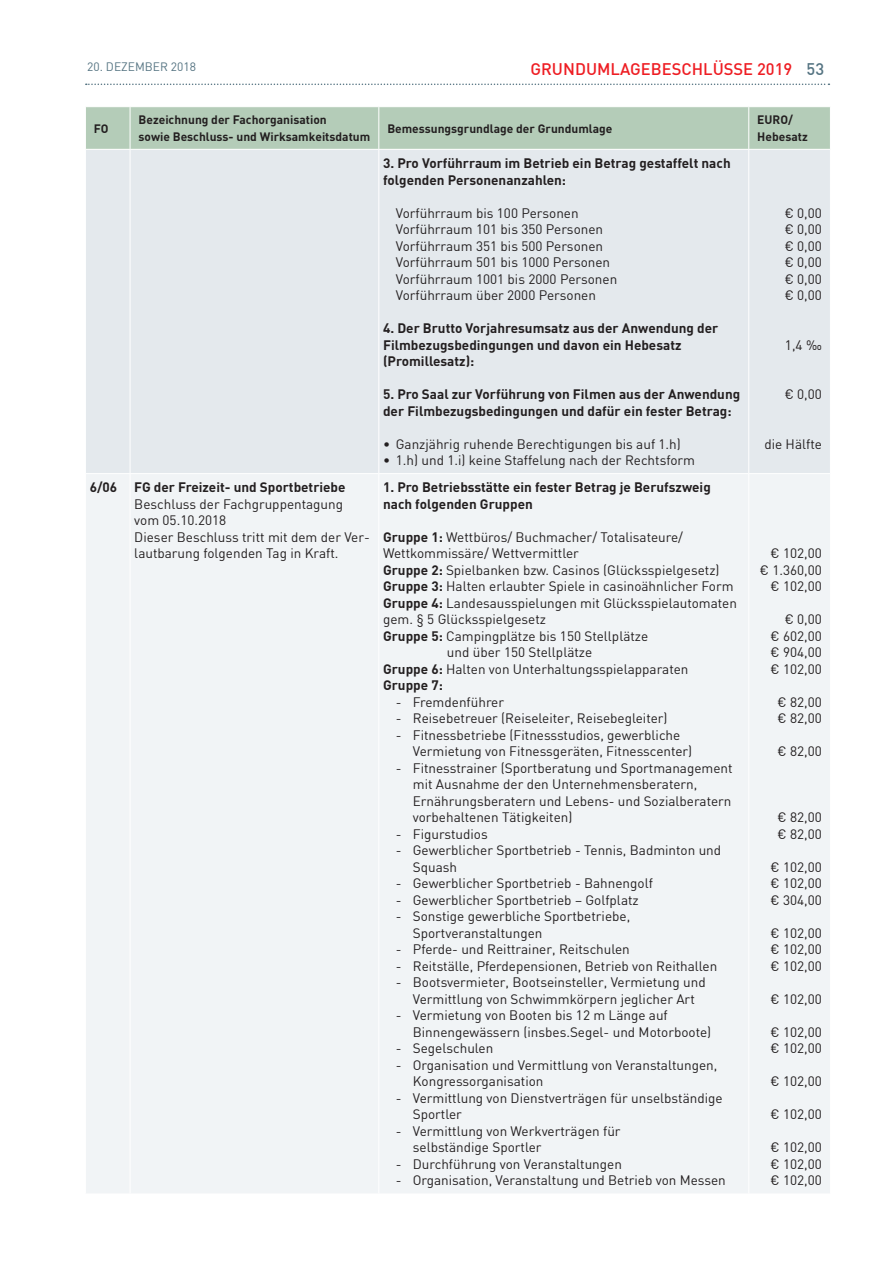
<style>
.page{position:relative;width:893px;height:1263px;background:#fff}
.page>*{position:absolute;margin:0;border:0;box-sizing:border-box;transform-origin:0 0}
.t1{font:500 16.5px "DIN";color:#ee1d23}
.TB_-_Absatz{font:13.5px/16.5px "DIN";color:#231f20}
.TB_-_Inhalt{font:13.5px/16.5px "DIN";color:#231f20}
.TB_-_Inhalt-2{font:700 13.5px/16.5px "DIN";color:#231f20}
.TB_-_Inhalt_rechtsbü{font:13.5px "DIN";color:#231f20}
.Tabelle_-_Kopfzeile{font:700 12px/16.5px "DIN";color:#231f20}
.t2{font:12px "DIN";color:#557482}
.s1{color:#557482}
.s2{font-weight:700}
</style>
<div class="page">
<svg style="left:86px;top:84px;width:743px;height:1px"></svg>
<div style="left:86px;top:107px;width:744px;height:42px;background:#b4ccb8"></div>
<div style="left:86px;top:150px;width:744px;height:323px;background:#e4e9ed"></div>
<div style="left:86px;top:474px;width:744px;height:719px;background:#f1f4f6"></div>
<hr style="left:130px;top:107px;width:1px;height:42px;background:#fff">
<hr style="left:378px;top:107px;width:1px;height:42px;background:#fff">
<hr style="left:748px;top:107px;width:1px;height:42px;background:#fff">
<hr style="left:130px;top:150px;width:1px;height:323px;background:#fff">
<hr style="left:378px;top:150px;width:1px;height:323px;background:#fff">
<hr style="left:748px;top:150px;width:1px;height:323px;background:#fff">
<hr style="left:130px;top:474px;width:1px;height:719px;background:#fff">
<hr style="left:378px;top:474px;width:1px;height:719px;background:#fff">
<hr style="left:748px;top:474px;width:1px;height:719px;background:#fff">
<p class="t2" style="left:87px;top:59px;width:110px">20. DEZEMBER 2018</p>
<p class="t1" style="left:530px;top:58px;width:295px">GRUNDUMLAGEBESCHLÜSSE 2019 <span class="s1">53</span></p>
<p class="Tabelle_-_Kopfzeile" style="left:94px;top:119px;width:16px">FO</p>
<p class="Tabelle_-_Kopfzeile" style="left:139px;top:111px;width:233px">Bezeichnung der Fachorganisation<br>sowie Beschluss- und Wirksamkeitsdatum</p>
<p class="Tabelle_-_Kopfzeile" style="left:387px;top:119px;width:227px">Bemessungsgrundlage der Grundumlage</p>
<p class="Tabelle_-_Kopfzeile" style="left:757px;top:111px;width:52px">EURO/<br>Hebesatz</p>
<p class="TB_-_Inhalt-2" style="left:383px;top:154px;width:349px">3. Pro Vorführraum im Betrieb ein Betrag gestaffelt nach folgenden Personenanzahlen:</p>
<p class="TB_-_Absatz" style="left:396px;top:204px;width:223px">Vorführraum bis 100 Personen<br>Vorführraum 101 bis 350 Personen<br>Vorführraum 351 bis 500 Personen<br>Vorführraum 501 bis 1000 Personen<br>Vorführraum 1001 bis 2000 Personen<br>Vorführraum über 2000 Personen</p>
<p class="TB_-_Inhalt-2" style="left:383px;top:319px;width:337px">4. Der Brutto Vorjahresumsatz aus der Anwendung der<br>Filmbezugsbedingungen und davon ein Hebesatz (Promillesatz):</p>
<p class="TB_-_Inhalt-2" style="left:383px;top:385px;width:359px">5. Pro Saal zur Vorführung von Filmen aus der Anwendung der Filmbezugsbedingungen und dafür ein fester Betrag:</p>
<p class="TB_-_Absatz" style="left:383px;top:435px;width:299px">• Ganzjährig ruhende Berechtigungen bis auf 1.h)</p>
<p class="TB_-_Absatz" style="left:383px;top:452px;width:313px">• 1.h) und 1.i) keine Staffelung nach der Rechtsform</p>
<p class="TB_-_Inhalt_rechtsbü" style="left:785px;top:204px;width:39px">€ 0,00</p>
<p class="TB_-_Inhalt_rechtsbü" style="left:785px;top:221px;width:39px">€ 0,00</p>
<p class="TB_-_Inhalt_rechtsbü" style="left:785px;top:237px;width:39px">€ 0,00</p>
<p class="TB_-_Inhalt_rechtsbü" style="left:785px;top:254px;width:39px">€ 0,00</p>
<p class="TB_-_Inhalt_rechtsbü" style="left:785px;top:270px;width:39px">€ 0,00</p>
<p class="TB_-_Inhalt_rechtsbü" style="left:785px;top:287px;width:39px">€ 0,00</p>
<p class="TB_-_Inhalt_rechtsbü" style="left:785px;top:336px;width:38px">1,4 ‰</p>
<p class="TB_-_Inhalt_rechtsbü" style="left:785px;top:386px;width:39px">€ 0,00</p>
<p class="TB_-_Inhalt_rechtsbü" style="left:764px;top:435px;width:59px">die Hälfte</p>
<p class="TB_-_Inhalt-2" style="left:90px;top:479px;width:29px">6/06</p>
<p class="TB_-_Inhalt-2" style="left:134px;top:479px;width:213px">FG der Freizeit- und Sportbetriebe</p>
<p class="TB_-_Inhalt" style="left:134px;top:495px;width:210px">Beschluss der Fachgruppentagung</p>
<p class="TB_-_Inhalt" style="left:134px;top:512px;width:93px">vom 05.10.2018</p>
<p class="TB_-_Inhalt" style="left:134px;top:528px;width:237px">Dieser Beschluss tritt mit dem der Ver&shy;lautbarung folgenden Tag in Kraft.</p>
<p class="TB_-_Inhalt-2" style="left:383px;top:479px;width:329px">1. Pro Betriebsstätte ein fester Betrag je Berufszweig nach folgenden Gruppen</p>
<p class="TB_-_Inhalt" style="left:383px;top:528px;width:301px"><span class="s2">Gruppe 1:</span> Wettbüros/ Buchmacher/ Totalisateure/<br>Wettkommissäre/ Wettvermittler</p>
<p class="TB_-_Inhalt" style="left:383px;top:561px;width:338px"><span class="s2">Gruppe 2:</span> Spielbanken bzw. Casinos (Glücksspielgesetz)</p>
<p class="TB_-_Inhalt" style="left:383px;top:578px;width:352px"><span class="s2">Gruppe 3:</span> Halten erlaubter Spiele in casinoähnlicher Form</p>
<p class="TB_-_Inhalt" style="left:383px;top:594px;width:355px"><span class="s2">Gruppe 4:</span> Landesausspielungen mit Glücksspielautomaten gem. § 5 Glücksspielgesetz</p>
<p class="TB_-_Inhalt" style="left:383px;top:627px;width:267px"><span class="s2">Gruppe 5:</span> Campingplätze bis 150 Stellplätze</p>
<p class="TB_-_Inhalt" style="left:447px;top:644px;width:147px">und über 150 Stellplätze</p>
<p class="TB_-_Inhalt" style="left:383px;top:660px;width:307px"><span class="s2">Gruppe 6:</span> Halten von Unterhaltungsspielapparaten</p>
<p class="TB_-_Inhalt-2" style="left:383px;top:677px;width:61px">Gruppe 7:</p>
<p class="TB_-_Absatz" style="left:396px;top:693px;width:110px">- Fremdenführer</p>
<p class="TB_-_Absatz" style="left:396px;top:710px;width:273px">- Reisebetreuer (Reiseleiter, Reisebegleiter)</p>
<p class="TB_-_Absatz" style="left:413px;top:726px;width:281px;text-indent:-17px">- Fitnessbetriebe (Fitnessstudios, gewerbliche<br>Vermietung von Fitnessgeräten, Fitnesscenter)</p>
<p class="TB_-_Absatz" style="left:413px;top:759px;width:321px;text-indent:-17px">- Fitnesstrainer (Sportberatung und Sportmanagement mit Ausnahme der den Unternehmensberatern, Ernährungsberatern und Lebens- und Sozialberatern vorbehaltenen Tätigkeiten)</p>
<p class="TB_-_Absatz" style="left:396px;top:825px;width:93px">- Figurstudios</p>
<p class="TB_-_Absatz" style="left:413px;top:842px;width:310px;text-indent:-17px">- Gewerblicher Sportbetrieb - Tennis, Badminton und<br>Squash</p>
<p class="TB_-_Absatz" style="left:396px;top:875px;width:259px">- Gewerblicher Sportbetrieb - Bahnengolf</p>
<p class="TB_-_Absatz" style="left:396px;top:891px;width:244px">- Gewerblicher Sportbetrieb – Golfplatz</p>
<p class="TB_-_Absatz" style="left:413px;top:908px;width:219px;text-indent:-17px">- Sonstige gewerbliche Sportbetriebe,<br>Sportveranstaltungen</p>
<p class="TB_-_Absatz" style="left:396px;top:941px;width:236px">- Pferde- und Reittrainer, Reitschulen</p>
<p class="TB_-_Absatz" style="left:396px;top:957px;width:323px">- Reitställe, Pferdepensionen, Betrieb von Reithallen</p>
<p class="TB_-_Absatz" style="left:396px;top:974px;width:311px;text-align:center">- Bootsvermieter, Bootseinsteller, Vermietung und<br>Vermittlung von Schwimmkörpern jeglicher Art</p>
<p class="TB_-_Absatz" style="left:413px;top:1007px;width:300px;text-indent:-17px">- Vermietung von Booten bis 12 m Länge auf<br>Binnengewässern (insbes.Segel- und Motorboote)</p>
<p class="TB_-_Absatz" style="left:396px;top:1040px;width:99px">- Segelschulen</p>
<p class="TB_-_Absatz" style="left:413px;top:1056px;width:306px;text-indent:-17px">- Organisation und Vermittlung von Veranstaltungen,<br>Kongressorganisation</p>
<p class="TB_-_Absatz" style="left:413px;top:1089px;width:311px;text-indent:-17px">- Vermittlung von Dienstverträgen für unselbständige<br>Sportler</p>
<p class="TB_-_Absatz" style="left:413px;top:1122px;width:209px;text-indent:-17px">- Vermittlung von Werkverträgen für selbständige Sportler</p>
<p class="TB_-_Absatz" style="left:396px;top:1155px;width:228px">- Durchführung von Veranstaltungen</p>
<p class="TB_-_Absatz" style="left:396px;top:1172px;width:332px">- Organisation, Veranstaltung und Betrieb von Messen</p>
<p class="TB_-_Inhalt_rechtsbü" style="left:771px;top:545px;width:53px">€ 102,00</p>
<p class="TB_-_Inhalt_rechtsbü" style="left:760px;top:562px;width:64px">€ 1.360,00</p>
<p class="TB_-_Inhalt_rechtsbü" style="left:771px;top:578px;width:53px">€ 102,00</p>
<p class="TB_-_Inhalt_rechtsbü" style="left:785px;top:611px;width:39px">€ 0,00</p>
<p class="TB_-_Inhalt_rechtsbü" style="left:771px;top:628px;width:53px">€ 602,00</p>
<p class="TB_-_Inhalt_rechtsbü" style="left:771px;top:644px;width:53px">€ 904,00</p>
<p class="TB_-_Inhalt_rechtsbü" style="left:771px;top:661px;width:53px">€ 102,00</p>
<p class="TB_-_Inhalt_rechtsbü" style="left:778px;top:694px;width:46px">€ 82,00</p>
<p class="TB_-_Inhalt_rechtsbü" style="left:778px;top:710px;width:46px">€ 82,00</p>
<p class="TB_-_Inhalt_rechtsbü" style="left:778px;top:743px;width:46px">€ 82,00</p>
<p class="TB_-_Inhalt_rechtsbü" style="left:778px;top:809px;width:46px">€ 82,00</p>
<p class="TB_-_Inhalt_rechtsbü" style="left:778px;top:826px;width:46px">€ 82,00</p>
<p class="TB_-_Inhalt_rechtsbü" style="left:771px;top:859px;width:53px">€ 102,00</p>
<p class="TB_-_Inhalt_rechtsbü" style="left:771px;top:875px;width:53px">€ 102,00</p>
<p class="TB_-_Inhalt_rechtsbü" style="left:771px;top:892px;width:53px">€ 304,00</p>
<p class="TB_-_Inhalt_rechtsbü" style="left:771px;top:925px;width:53px">€ 102,00</p>
<p class="TB_-_Inhalt_rechtsbü" style="left:771px;top:941px;width:53px">€ 102,00</p>
<p class="TB_-_Inhalt_rechtsbü" style="left:771px;top:958px;width:53px">€ 102,00</p>
<p class="TB_-_Inhalt_rechtsbü" style="left:771px;top:991px;width:53px">€ 102,00</p>
<p class="TB_-_Inhalt_rechtsbü" style="left:771px;top:1024px;width:53px">€ 102,00</p>
<p class="TB_-_Inhalt_rechtsbü" style="left:771px;top:1040px;width:53px">€ 102,00</p>
<p class="TB_-_Inhalt_rechtsbü" style="left:771px;top:1073px;width:53px">€ 102,00</p>
<p class="TB_-_Inhalt_rechtsbü" style="left:771px;top:1106px;width:53px">€ 102,00</p>
<p class="TB_-_Inhalt_rechtsbü" style="left:771px;top:1139px;width:53px">€ 102,00</p>
<p class="TB_-_Inhalt_rechtsbü" style="left:771px;top:1156px;width:53px">€ 102,00</p>
<p class="TB_-_Inhalt_rechtsbü" style="left:771px;top:1172px;width:53px">€ 102,00</p>
</div>
